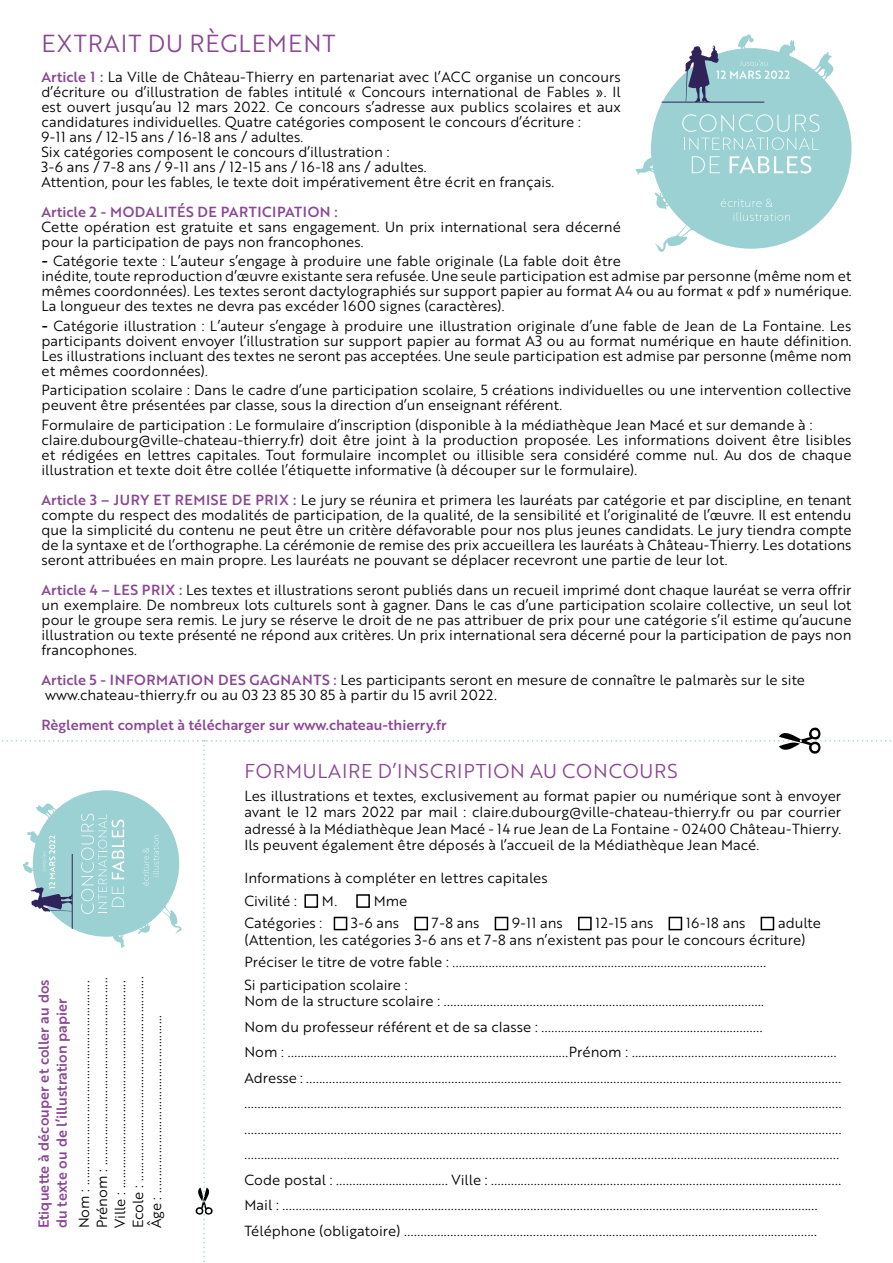
<style>
.page{position:relative;width:893px;height:1263px;background:#fff}
.page>*{position:absolute;margin:0;border:0;box-sizing:border-box;transform-origin:0 0}
.t1{font:24px "Brother 1816 Book";letter-spacing:.04em;color:#8a4694}
.t2{font:19.5px "Brother 1816 Book";letter-spacing:.04em;color:#8a4694}
.t3{font:14.25px/15px "Brother 1816 Book";color:#000}
.t4{font:14.25px/18px "Brother 1816 Medium";color:#8a4694}
.t5{font:14.25px "Brother 1816 Medium";letter-spacing:.04em;color:#8a4694}
.s1{font-family:"Brother 1816 Medium";color:#8a4694}
.s2{font-family:"Montserrat"}
</style>
<div class="page">
<div style="left:651px;top:48px;width:200px;height:201px;background:#9bd1d2;border-radius:50%"></div>
<svg style="left:635px;top:158px;width:20px;height:17px"></svg>
<svg style="left:813px;top:52px;width:21px;height:29px"></svg>
<svg style="left:655px;top:221px;width:37px;height:31px"></svg>
<svg style="left:655px;top:192px;width:14px;height:18px"></svg>
<hr style="left:662px;top:102px;width:102px;height:1px;background:#30235a">
<svg style="left:721px;top:198px;width:52px;height:9px"></svg>
<svg style="left:733px;top:213px;width:57px;height:8px"></svg>
<svg style="left:682px;top:114px;width:137px;height:36px"></svg>
<svg style="left:692px;top:156px;width:28px;height:17px"></svg>
<svg style="left:730px;top:156px;width:81px;height:17px"></svg>
<svg style="left:685px;top:35px;width:110px;height:67px"></svg>
<svg style="left:1px;top:727px;width:891px;height:535px"></svg>
<h1 class="t1" style="left:41px;top:25px;width:296px">EXTRAIT DU RÈGLEMENT</h1>
<p class="t3" style="left:41px;top:69px;width:581px"><span class="s1">Article 1 :</span> La Ville de Château-Thierry en partenariat avec l’ACC organise un concours d’écriture ou d’illustration de fables intitulé « Concours international de Fables ». Il est ouvert jusqu’au 12 mars 2022. Ce concours s’adresse aux publics scolaires et aux candidatures individuelles. Quatre catégories composent le concours d’écriture :<br>9-11 ans / 12-15 ans / 16-18 ans / adultes.<br>Six catégories composent le concours d’illustration :<br>3-6 ans / 7-8 ans / 9-11 ans / 12-15 ans / 16-18 ans / adultes.<br>Attention, pour les fables, le texte doit impérativement être écrit en français.</p>
<p class="t5" style="left:41px;top:201px;width:298px">Article 2 - MODALITÉS DE PARTICIPATION :</p>
<p class="t3" style="left:41px;top:219px;width:581px">Cette opération est gratuite et sans engagement. Un prix international sera décerné pour la participation de pays non francophones.</p>
<p class="t3" style="left:41px;top:253px;width:812px"><span class="s2">-</span> Catégorie texte : L’auteur s’engage à produire une fable originale (La fable doit être<br>inédite, toute reproduction d’œuvre existante sera refusée. Une seule participation est admise par personne (même nom et mêmes coordonnées). Les textes seront dactylographiés sur support papier au format A4 ou au format « pdf » numérique.<br>La longueur des textes ne devra pas excéder 1600 signes (caractères).</p>
<p class="t3" style="left:41px;top:318px;width:812px;text-align:justify"><span class="s2">-</span> Catégorie illustration : L’auteur s’engage à produire une illustration originale d’une fable de Jean de La Fontaine. Les participants doivent envoyer l’illustration sur support papier au format A3 ou au format numérique en haute définition.<br>Les illustrations incluant des textes ne seront pas acceptées. Une seule participation est admise par personne (même nom et mêmes coordonnées).</p>
<p class="t3" style="left:41px;top:382px;width:811px">Participation scolaire : Dans le cadre d’une participation scolaire, 5 créations individuelles ou une intervention collective peuvent être présentées par classe, sous la direction d’un enseignant référent.</p>
<p class="t3" style="left:41px;top:417px;width:811px">Formulaire de participation : Le formulaire d’inscription (disponible à la médiathèque Jean Macé et sur demande à : claire.dubourg@ville-chateau-thierry.fr) doit être joint à la production proposée. Les informations doivent être lisibles et rédigées en lettres capitales. Tout formulaire incomplet ou illisible sera considéré comme nul. Au dos de chaque illustration et texte doit être collée l’étiquette informative (à découper sur le formulaire).</p>
<p class="t3" style="left:41px;top:492px;width:812px;text-align:justify"><span class="s1">Article 3 – JURY ET REMISE DE PRIX :</span> Le jury se réunira et primera les lauréats par catégorie et par discipline, en tenant compte du respect des modalités de participation, de la qualité, de la sensibilité et l’originalité de l’œuvre. Il est entendu que la simplicité du contenu ne peut être un critère défavorable pour nos plus jeunes candidats. Le jury tiendra compte de la syntaxe et de l’orthographe. La cérémonie de remise des prix accueillera les lauréats à Château-Thierry. Les dotations seront attribuées en main propre. Les lauréats ne pouvant se déplacer recevront une partie de leur lot.</p>
<p class="t3" style="left:41px;top:582px;width:812px;text-align:justify"><span class="s1">Article 4 – LES PRIX :</span> Les textes et illustrations seront publiés dans un recueil imprimé dont chaque lauréat se verra offrir un exemplaire. De nombreux lots culturels sont à gagner. Dans le cas d’une participation scolaire collective, un seul lot pour le groupe sera remis. Le jury se réserve le droit de ne pas attribuer de prix pour une catégorie s’il estime qu’aucune illustration ou texte présenté ne répond aux critères. Un prix international sera décerné pour la participation de pays non francophones.</p>
<p class="t3" style="left:41px;top:672px;width:765px"><span class="s1">Article 5 - INFORMATION DES GAGNANTS :</span> Les participants seront en mesure de connaître le palmarès sur le site www.chateau-thierry.fr ou au 03 23 85 30 85 à partir du 15 avril 2022.</p>
<p class="t4" style="left:41px;top:715px;width:407px">Règlement complet à télécharger sur www.chateau-thierry.fr</p>
<h2 class="t2" style="left:244px;top:757px;width:435px">FORMULAIRE D’INSCRIPTION AU CONCOURS</h2>
<p class="t3" style="left:244px;top:787px;width:598px;line-height:16.5px;text-align:justify">Les illustrations et textes, exclusivement au format papier ou numérique sont à envoyer avant le 12 mars 2022 par mail : claire.dubourg@ville-chateau-thierry.fr ou par courrier adressé à la Médiathèque Jean Macé - 14 rue Jean de La Fontaine - 02400 Château-Thierry.<br>Ils peuvent également être déposés à l’accueil de la Médiathèque Jean Macé.</p>
<p class="t3" style="left:244px;top:866px;width:305px;line-height:22.5px">Informations à compléter en lettres capitales<br>Civilité :</p>
<p class="t3" style="left:322px;top:892px;width:17px">M.</p>
<p class="t3" style="left:374px;top:892px;width:35px">Mme</p>
<p class="t4" style="left:34px;top:1228px;width:250px;rotate:-90deg">Etiquette à découper et coller au dos du texte ou de l’illustration papier</p>
<p class="t3" style="left:75px;top:1228px;width:253px;line-height:18px;rotate:-90deg">Nom : ..............................................................<br>Prénom : .........................................................<br>Ville : ...............................................................<br>Ecole : ..............................................................<br>Âge : ......................................................</p>
<p class="t3" style="left:244px;top:915px;width:79px">Catégories :</p>
<p class="t3" style="left:351px;top:915px;width:50px">3-6 ans</p>
<p class="t3" style="left:432px;top:915px;width:49px">7-8 ans</p>
<p class="t3" style="left:512px;top:915px;width:52px">9-11 ans</p>
<p class="t3" style="left:595px;top:915px;width:59px">12-15 ans</p>
<p class="t3" style="left:686px;top:915px;width:61px">16-18 ans</p>
<p class="t3" style="left:244px;top:914px;width:578px;line-height:16.5px;text-indent:533px">adulte (Attention, les catégories 3-6 ans et 7-8 ans n’existent pas pour le concours écriture)</p>
<p class="t3" style="left:244px;top:950px;width:523px;line-height:22.5px">Préciser le titre de votre fable : ...............................................................................................<br>Si participation scolaire :</p>
<p class="t3" style="left:244px;top:988px;width:599px;line-height:25.5px">Nom de la structure scolaire : .................................................................................................<br>Nom du professeur référent et de sa classe : ...................................................................<br>Nom : .....................................................................................Prénom : ..............................................................<br>Adresse : .................................................................................................................................................................. .................................................................................................................................................................................... .................................................................................................................................................................................... ....................................................................................................................................................................................<br>Code postal : .................................. Ville : ..........................................................................................................<br>Mail : ..................................................................................................................................................................<br>Téléphone (obligatoire) .............................................................................................................................</p>
</div>
